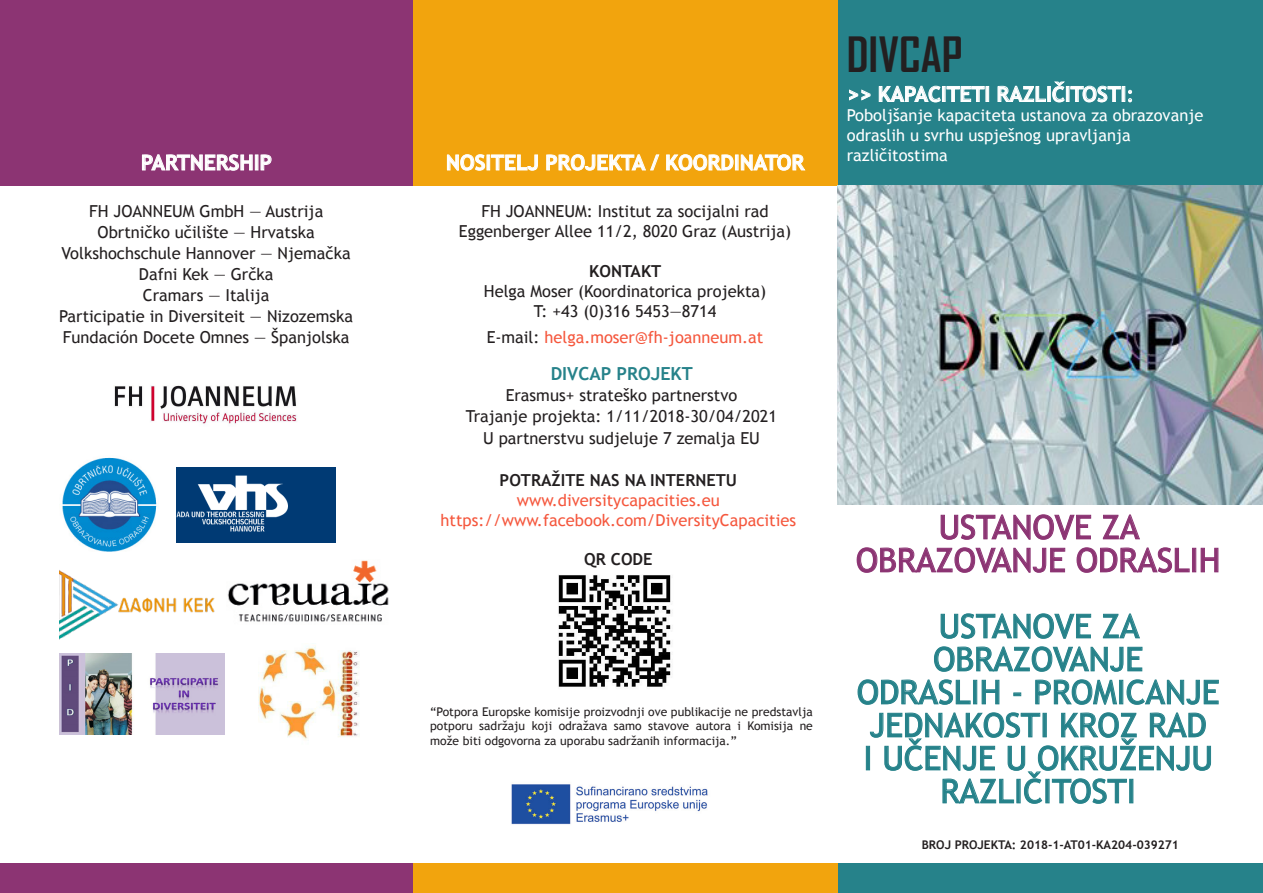
<style>
.page{position:relative;width:1263px;height:893px;background:#fff}
.page>*{position:absolute;margin:0;border:0;box-sizing:border-box;transform-origin:0 0}
.t1{font:700 46.5px "Agency FB";color:#231f20}
.t2{font:33px/33px "Trebuchet MS";color:#26828a;text-align:center}
.t3{font:33px/33px "Trebuchet MS";color:#8c3473;text-align:center}
.t4{font:700 21px "Trebuchet MS";color:#fff}
.t5{font:700 18px "Trebuchet MS";color:#26828a}
.t6{font:16.5px "Trebuchet MS";color:#231f20}
.t7{font:16.5px "Trebuchet MS";color:#f5573d}
.t8{font:16.5px/19.8px "Trebuchet MS";color:#fff}
.t9{font:700 16.5px "Trebuchet MS";color:#231f20}
.t10{font:12px/14.4px "Trebuchet MS";color:#231f20;text-align:justify}
.t11{font:700 12px "Trebuchet MS";color:#231f20}
.s1{color:#231f20}
.s2{font-weight:400}
</style>
<div class="page">
<div style="left:838px;top:0;width:425px;height:186px;background:#26828a"></div>
<div style="left:412px;top:0;width:426px;height:186px;background:#f2a40d"></div>
<div style="left:838px;top:864px;width:425px;height:29px;background:#26828a"></div>
<div style="left:412px;top:864px;width:426px;height:29px;background:#f2a40d"></div>
<div style="left:0;top:864px;width:412px;height:29px;background:#8c3473"></div>
<div style="left:0;top:0;width:412px;height:186px;background:#8c3473"></div>
<svg style="left:940px;top:514px;width:151px;height:26px"></svg>
<svg style="left:1102px;top:514px;width:38px;height:26px"></svg>
<svg style="left:856px;top:547px;width:209px;height:26px"></svg>
<svg style="left:1076px;top:547px;width:114px;height:26px"></svg>
<div style="left:1192px;top:548px;width:4px;height:24px;border:1px solid #8c3473"></div>
<svg style="left:1200px;top:547px;width:19px;height:26px"></svg>
<svg style="left:940px;top:613px;width:151px;height:26px"></svg>
<svg style="left:1102px;top:613px;width:38px;height:26px"></svg>
<svg style="left:934px;top:646px;width:209px;height:26px"></svg>
<svg style="left:857px;top:679px;width:114px;height:26px"></svg>
<div style="left:973px;top:680px;width:4px;height:24px;border:1px solid #26828a"></div>
<svg style="left:981px;top:679px;width:19px;height:26px"></svg>
<svg style="left:1013px;top:692px;width:8px;height:4px"></svg>
<svg style="left:1035px;top:679px;width:82px;height:26px"></svg>
<div style="left:1119px;top:680px;width:4px;height:24px;border:1px solid #26828a"></div>
<svg style="left:1126px;top:679px;width:93px;height:26px"></svg>
<div style="left:866px;top:746px;width:4px;height:24px;border:1px solid #26828a"></div>
<svg style="left:870px;top:712px;width:341px;height:92px"></svg>
<div style="left:1129px;top:779px;width:4px;height:24px;border:1px solid #26828a"></div>
<img style="left:838px;top:186px;width:425px;height:319px">
<svg style="left:142px;top:154px;width:111px;height:17px"></svg>
<div style="left:255px;top:155px;width:3px;height:15px;border:1px solid #fff"></div>
<svg style="left:260px;top:154px;width:12px;height:17px"></svg>
<svg style="left:447px;top:154px;width:38px;height:17px"></svg>
<div style="left:487px;top:155px;width:3px;height:15px;border:1px solid #fff"></div>
<svg style="left:491px;top:154px;width:47px;height:17px"></svg>
<svg style="left:546px;top:154px;width:114px;height:17px"></svg>
<svg style="left:666px;top:154px;width:68px;height:17px"></svg>
<div style="left:735px;top:155px;width:3px;height:15px;border:1px solid #fff"></div>
<svg style="left:740px;top:154px;width:65px;height:17px"></svg>
<img style="left:227px;top:560px;width:162px;height:62px">
<img style="left:114px;top:385px;width:183px;height:40px">
<img style="left:59px;top:570px;width:156px;height:70px">
<img style="left:258px;top:645px;width:101px;height:95px">
<img style="left:62px;top:457px;width:95px;height:95px">
<img style="left:176px;top:468px;width:159px;height:74px">
<img style="left:59px;top:653px;width:165px;height:82px">
<img style="left:511px;top:784px;width:197px;height:41px">
<img style="left:558px;top:575px;width:113px;height:112px">
<svg style="left:849px;top:89px;width:22px;height:12px"></svg>
<svg style="left:878px;top:85px;width:107px;height:18px"></svg>
<div style="left:986px;top:86px;width:3px;height:16px;border:1px solid #fff"></div>
<svg style="left:997px;top:86px;width:49px;height:16px"></svg>
<div style="left:1047px;top:86px;width:4px;height:16px;border:1px solid #fff"></div>
<svg style="left:1052px;top:81px;width:69px;height:21px"></svg>
<svg style="left:1128px;top:89px;width:4px;height:14px"></svg>
<p class="t4" style="left:141px;top:149px;width:132px">PARTNERSHIP</p>
<p class="t4" style="left:446px;top:149px;width:360px">NOSITELJ PROJEKTA / KOORDINATOR</p>
<p class="t6" style="left:89px;top:202px;width:236px">FH JOANNEUM GmbH — Austrija</p>
<p class="t6" style="left:98px;top:223px;width:219px">Obrtničko učilište — Hrvatska</p>
<p class="t6" style="left:62px;top:244px;width:291px">Volkshochschule Hannover — Njemačka</p>
<p class="t6" style="left:139px;top:265px;width:136px">Dafni Kek — Grčka</p>
<p class="t6" style="left:143px;top:286px;width:128px">Cramars — Italija</p>
<p class="t6" style="left:59px;top:307px;width:295px">Participatie in Diversiteit — Nizozemska</p>
<p class="t6" style="left:63px;top:328px;width:288px">Fundación Docete Omnes — Španjolska</p>
<p class="t6" style="left:481px;top:202px;width:289px">FH JOANNEUM: Institut za socijalni rad</p>
<p class="t6" style="left:459px;top:222px;width:334px">Eggenberger Allee 11/2, 8020 Graz (Austrija)</p>
<p class="t9" style="left:589px;top:261px;width:74px">KONTAKT</p>
<p class="t6" style="left:484px;top:282px;width:284px">Helga Moser (Koordinatorica projekta)</p>
<p class="t6" style="left:534px;top:302px;width:184px">T: +43 (0)316 5453—8714</p>
<p class="t7" style="left:487px;top:328px;width:278px"><span class="s1">E-mail:</span> helga.moser@fh-joanneum.at</p>
<p class="t5" style="left:551px;top:362px;width:144px">DIVCAP PROJEKT</p>
<p class="t6" style="left:506px;top:385px;width:233px">Erasmus+ strateško partnerstvo</p>
<p class="t6" style="left:466px;top:407px;width:312px">Trajanje projekta: 1/11/2018-30/04/2021</p>
<p class="t6" style="left:483px;top:428px;width:278px">U partnerstvu sudjeluje 7 zemalja EU</p>
<p class="t9" style="left:500px;top:470px;width:239px">POTRAŽITE NAS NA INTERNETU</p>
<p class="t7" style="left:517px;top:490px;width:205px">www.diversitycapacities.eu</p>
<p class="t7" style="left:440px;top:510px;width:357px">https://www.facebook.com/DiversityCapacities</p>
<p class="t9" style="left:584px;top:549px;width:70px">QR CODE</p>
<p class="t10" style="left:430px;top:704px;width:384px">“Potpora Europske komisije proizvodnji ove publikacije ne predstavlja potporu sadržaju koji odražava samo stavove autora i Komisija ne može biti odgovorna za uporabu sadržanih informacija.”</p>
<p class="t1" style="left:847px;top:29px;width:117px">DIVCAP</p>
<p class="t4" style="left:847px;top:81px;width:289px">&gt;&gt; KAPACITETI RAZLIČITOSTI<span class="s2">:</span></p>
<p class="t8" style="left:847px;top:106px;width:358px">Poboljšanje kapaciteta ustanova za obrazovanje odraslih u svrhu uspješnog upravljanja različitostima</p>
<p class="t3" style="left:856px;top:511px;width:366px">USTANOVE ZA<br>OBRAZOVANJE ODRASLIH</p>
<p class="t2" style="left:857px;top:610px;width:364px">USTANOVE ZA<br>OBRAZOVANJE<br>ODRASLIH - PROMICANJE<br>JEDNAKOSTI KROZ RAD<br>I UČENJE U OKRUŽENJU<br>RAZLIČITOSTI</p>
<p class="t11" style="left:922px;top:837px;width:259px">BROJ PROJEKTA: 2018-1-AT01-KA204-039271</p>
</div>
